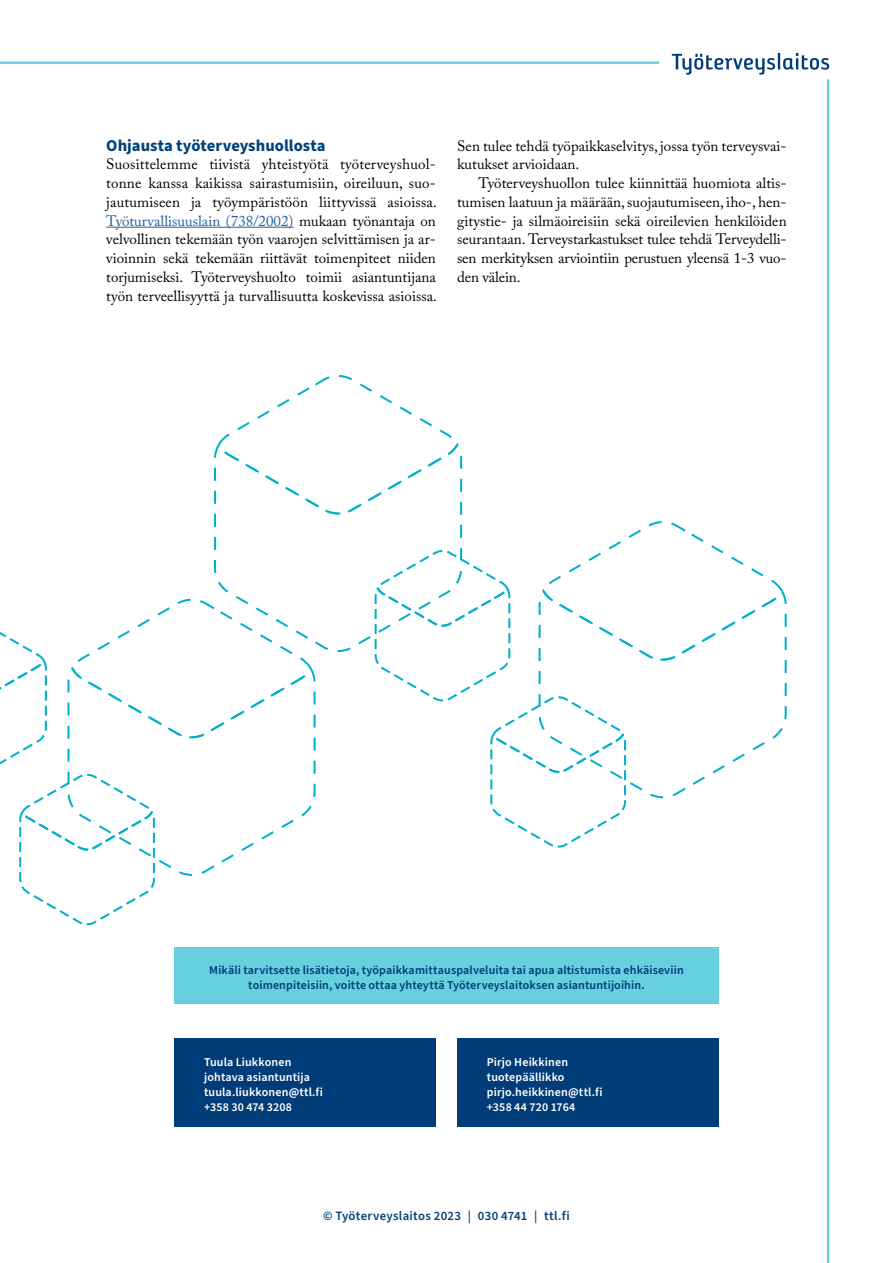
<style>
.page{position:relative;width:893px;height:1263px;background:#fff}
.page>*{position:absolute;margin:0;border:0;box-sizing:border-box;transform-origin:0 0}
.H2_väliotsikko{font:700 16.5px "Source Sans Pro";color:#00427a}
.leipäteksti_1{font:15px/18.8px "Adobe Caslon Pro";color:#000;text-align:justify}
.leipäteksti_2{font:15px/18.8px "Adobe Caslon Pro";letter-spacing:-.01em;color:#000;text-align:justify}
.Yhteystiedot{font:600 12.75px "Source Sans Pro";letter-spacing:.02em;color:#00427a}
.Lisätietolaatikko{font:600 12px/15px "Source Sans Pro";letter-spacing:.01em;color:#003c78;text-align:center}
.Lisätietolaatikko-2{font:600 12px "Source Sans Pro";letter-spacing:.01em;color:#fff}
.s1{color:#215e9e}
</style>
<div class="page">
<svg style="left:672px;top:53px;width:157px;height:22px"></svg>
<hr style="left:0;top:62px;width:659px;height:2px;background:#66d0df">
<hr style="left:827px;top:79px;width:2px;height:1184px;background:#66d0df">
<hr style="left:106px;top:227px;width:188px;height:1px;background:#215e9e">
<svg style="left:214px;top:444px;width:248px;height:208px"></svg>
<svg style="left:218px;top:375px;width:240px;height:139px"></svg>
<svg style="left:0;top:599px;width:312px;height:326px"></svg>
<svg style="left:375px;top:521px;width:408px;height:327px"></svg>
<div style="left:174px;top:948px;width:545px;height:56px;background:#66d0df"></div>
<div style="left:174px;top:1038px;width:262px;height:88px;background:#003c78"></div>
<div style="left:457px;top:1038px;width:262px;height:88px;background:#003c78"></div>
<h2 class="H2_väliotsikko" style="left:106px;top:134px;width:221px">Ohjausta työterveyshuollosta</h2>
<p class="leipäteksti_1" style="left:106px;top:155px;width:332px">Suosittelemme tiivistä yhteistyötä työterveyshuol&shy;tonne kanssa kaikissa sairastumisiin, oireiluun, suo&shy;jautumiseen ja työympäristöön liittyvissä asioissa.<br><span class="s1">Työturvallisuuslain (738/2002)</span> mukaan työnantaja on velvollinen tekemään työn vaarojen selvittämisen ja ar&shy;vioinnin sekä tekemään riittävät toimenpiteet niiden torjumiseksi. Työterveyshuolto toimii asiantuntijana työn terveellisyyttä ja turvallisuutta koskevissa asioissa.</p>
<p class="leipäteksti_1" style="left:457px;top:136px;width:331px">Sen tulee tehdä työpaikkaselvitys, jossa työn terveysvai&shy;kutukset arvioidaan.</p>
<p class="leipäteksti_2" style="left:457px;top:174px;width:331px;text-indent:21px">Työterveyshuollon tulee kiinnittää huomiota altis&shy;tumisen laatuun ja määrään, suojautumiseen, iho-, hen&shy;gitystie- ja silmäoireisiin sekä oireilevien henkilöiden seurantaan. Terveystarkastukset tulee tehdä Terveydelli&shy;sen merkityksen arviointiin perustuen yleensä 1-3 vuo&shy;den välein.</p>
<p class="Lisätietolaatikko" style="left:209px;top:963px;width:476px">Mikäli tarvitsette lisätietoja, työpaikkamittauspalveluita tai apua altistumista ehkäiseviin toimenpiteisiin, voitte ottaa yhteyttä Työterveyslaitoksen asiantuntijoihin.</p>
<p class="Lisätietolaatikko-2" style="left:204px;top:1054px;width:89px">Tuula Liukkonen</p>
<p class="Lisätietolaatikko-2" style="left:204px;top:1069px;width:107px">johtava asiantuntija</p>
<p class="Lisätietolaatikko-2" style="left:204px;top:1084px;width:120px">tuula.liukkonen@ttl.fi</p>
<p class="Lisätietolaatikko-2" style="left:204px;top:1099px;width:89px">+358 30 474 3208</p>
<p class="Lisätietolaatikko-2" style="left:487px;top:1054px;width:83px">Pirjo Heikkinen</p>
<p class="Lisätietolaatikko-2" style="left:487px;top:1069px;width:79px">tuotepäällikko</p>
<p class="Lisätietolaatikko-2" style="left:487px;top:1084px;width:117px">pirjo.heikkinen@ttl.fi</p>
<p class="Lisätietolaatikko-2" style="left:487px;top:1099px;width:90px">+358 44 720 1764</p>
<p class="Yhteystiedot" style="left:323px;top:1208px;width:248px">© Työterveyslaitos 2023 | 030 4741 | ttl.fi</p>
</div>
